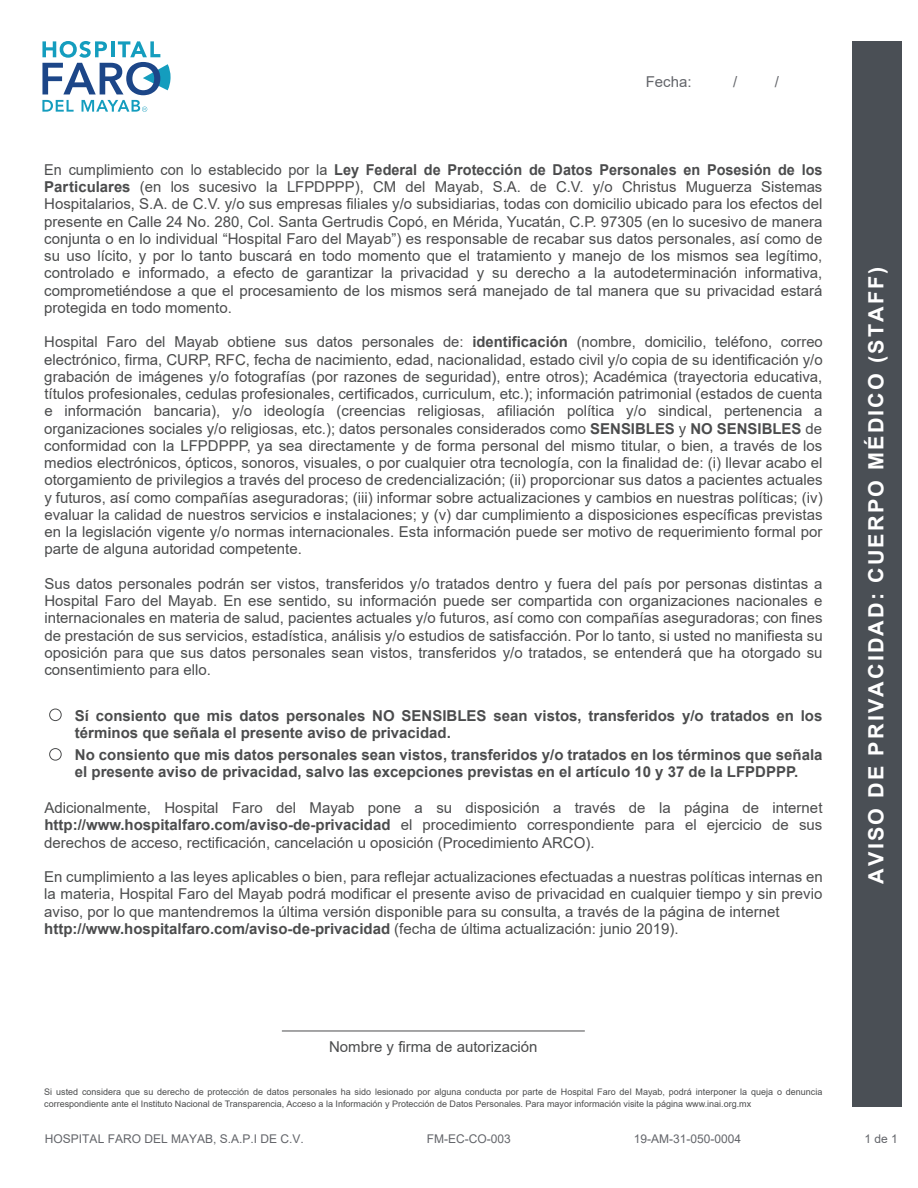
<style>
.page{position:relative;width:918px;height:1188px;background:#fff}
.page>*{position:absolute;margin:0;border:0;box-sizing:border-box;transform-origin:0 0}
.t1{font:700 21px "Arial";letter-spacing:.1em;color:#fff}
.t2{font:15px/17.2px "Arial";color:#4b4c4d;text-align:justify}
.t3{font:15px/17.2px "Arial";color:#4b4c4d;text-align:justify;scale:.96 1}
.t4{font:700 15px/17.2px "Arial";color:#4b4c4d}
.t5{font:15px "Arial";color:#63656a}
.t6{font:12px "Arial";color:#63656a}
.t7{font:9px/12px "Arial";color:#4b4c4d}
.s1{font-weight:700}
</style>
<div class="page">
<div style="left:852px;top:41px;width:50px;height:1066px;background:#4a4f55"></div>
<hr style="left:282px;top:1031px;width:303px;height:1px;background:#4b4c4d">
<svg style="left:42px;top:41px;width:129px;height:71px"></svg>
<div style="left:49px;top:709px;width:12px;height:12px;border:1px solid #4b4c4d;border-radius:50%"></div>
<div style="left:49px;top:748px;width:12px;height:12px;border:1px solid #4b4c4d;border-radius:50%"></div>
<p class="t5" style="left:646px;top:71px;width:47px">Fecha:</p>
<p class="t5" style="left:733px;top:71px;width:6px">/</p>
<p class="t5" style="left:775px;top:71px;width:6px">/</p>
<p class="t3" style="left:44px;top:161px;width:812px">En cumplimiento con lo establecido por la <span class="s1">Ley Federal de Protección de Datos Personales en Posesión de los Particulares</span> (en los sucesivo la LFPDPPP), CM del Mayab, S.A. de C.V. y/o Christus Muguerza Sistemas Hospitalarios, S.A. de C.V. y/o sus empresas filiales y/o subsidiarias, todas con domicilio ubicado para los efectos del presente en Calle 24 No. 280, Col. Santa Gertrudis Copó, en Mérida, Yucatán, C.P. 97305 (en lo sucesivo de manera conjunta o en lo individual “Hospital Faro del Mayab”) es responsable de recabar sus datos personales, así como de su uso lícito, y por lo tanto buscará en todo momento que el tratamiento y manejo de los mismos sea legítimo, controlado e informado, a efecto de garantizar la privacidad y su derecho a la autodeterminación informativa, comprometiéndose a que el procesamiento de los mismos será manejado de tal manera que su privacidad estará protegida en todo momento.</p>
<p class="t2" style="left:44px;top:333px;width:780px">Hospital Faro del Mayab obtiene sus datos personales de: <span class="s1">identificación</span> (nombre, domicilio, teléfono, correo electrónico, firma, CURP, RFC, fecha de nacimiento, edad, nacionalidad, estado civil y/o copia de su identificación y/o grabación de imágenes y/o fotografías (por razones de seguridad), entre otros); Académica (trayectoria educativa, títulos profesionales, cedulas profesionales, certificados, curriculum, etc.); información patrimonial (estados de cuenta e información bancaria), y/o ideología (creencias religiosas, afiliación política y/o sindical, pertenencia a organizaciones sociales y/o religiosas, etc.); datos personales considerados como <span class="s1">SENSIBLES</span> y <span class="s1">NO SENSIBLES</span> de conformidad con la LFPDPPP, ya sea directamente y de forma personal del mismo titular, o bien, a través de los medios electrónicos, ópticos, sonoros, visuales, o por cualquier otra tecnología, con la finalidad de: (i) llevar acabo el otorgamiento de privilegios a través del proceso de credencialización; (ii) proporcionar sus datos a pacientes actuales y futuros, así como compañías aseguradoras; (iii) informar sobre actualizaciones y cambios en nuestras políticas; (iv) evaluar la calidad de nuestros servicios e instalaciones; y (v) dar cumplimiento a disposiciones específicas previstas en la legislación vigente y/o normas internacionales. Esta información puede ser motivo de requerimiento formal por parte de alguna autoridad competente.</p>
<p class="t2" style="left:44px;top:575px;width:780px">Sus datos personales podrán ser vistos, transferidos y/o tratados dentro y fuera del país por personas distintas a Hospital Faro del Mayab. En ese sentido, su información puede ser compartida con organizaciones nacionales e internacionales en materia de salud, pacientes actuales y/o futuros, así como con compañías aseguradoras; con fines de prestación de sus servicios, estadística, análisis y/o estudios de satisfacción. Por lo tanto, si usted no manifiesta su oposición para que sus datos personales sean vistos, transferidos y/o tratados, se entenderá que ha otorgado su consentimiento para ello.</p>
<p class="t4" style="left:75px;top:707px;width:749px">Sí consiento que mis datos personales NO SENSIBLES sean vistos, transferidos y/o tratados en los términos que señala el presente aviso de privacidad.</p>
<p class="t4" style="left:75px;top:746px;width:749px">No consiento que mis datos personales sean vistos, transferidos y/o tratados en los términos que señala el presente aviso de privacidad, salvo las excepciones previstas en el artículo 10 y 37 de la LFPDPPP.</p>
<p class="t2" style="left:44px;top:799px;width:780px">Adicionalmente, Hospital Faro del Mayab pone a su disposición a través de la página de internet <span class="s1">http://www.hospitalfaro.com/aviso-de-privacidad</span> el procedimiento correspondiente para el ejercicio de sus derechos de acceso, rectificación, cancelación u oposición (Procedimiento ARCO).</p>
<p class="t2" style="left:44px;top:868px;width:780px;text-align:left">En cumplimiento a las leyes aplicables o bien, para reflejar actualizaciones efectuadas a nuestras políticas internas en la materia, Hospital Faro del Mayab podrá modificar el presente aviso de privacidad en cualquier tiempo y sin previo aviso, por lo que mantendremos la última versión disponible para su consulta, a través de la página de internet <span class="s1">http://www.hospitalfaro.com/aviso-de-privacidad</span> (fecha de última actualización: junio 2019).</p>
<p class="t2" style="left:329px;top:1038px;width:210px">Nombre y firma de autorización</p>
<p class="t7" style="left:44px;top:1085px;width:780px">Si usted considera que su derecho de protección de datos personales ha sido lesionado por alguna conducta por parte de Hospital Faro del Mayab, podrá interponer la queja o denuncia correspondiente ante el Instituto Nacional de Transparencia, Acceso a la Información y Protección de Datos Personales. Para mayor información visite la página www.inai.org.mx</p>
<h1 class="t1" style="left:861px;top:884px;width:619px;rotate:-90deg">AVISO DE PRIVACIDAD: CUERPO MÉDICO (STAFF)</h1>
<p class="t6" style="left:45px;top:1131px;width:260px">HOSPITAL FARO DEL MAYAB, S.A.P.I DE C.V.</p>
<p class="t6" style="left:427px;top:1131px;width:85px">FM-EC-CO-003</p>
<p class="t6" style="left:634px;top:1131px;width:109px">19-AM-31-050-0004</p>
<p class="t6" style="left:864px;top:1131px;width:35px">1 de 1</p>
</div>
